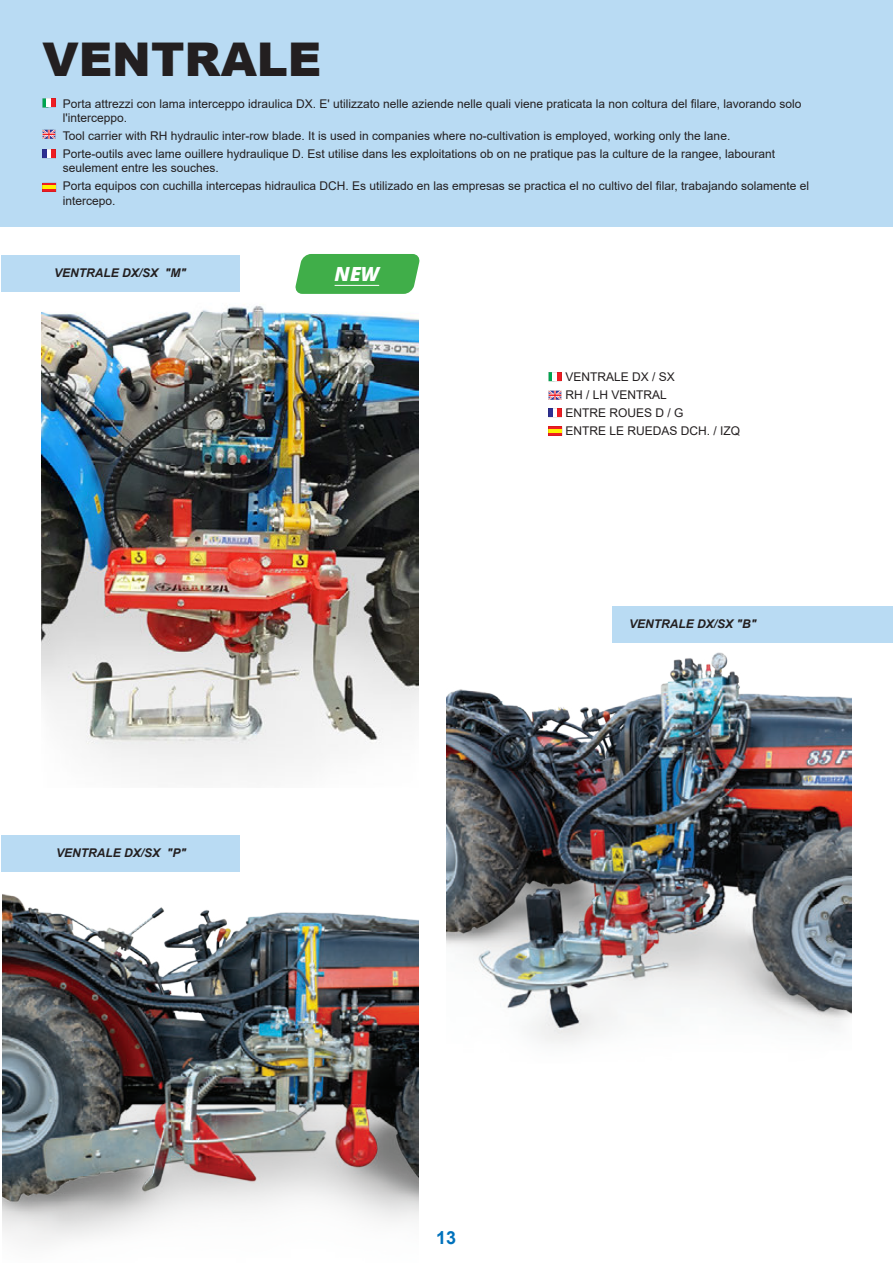
<style>
.page{position:relative;width:893px;height:1263px;background:#fff}
.page>*{position:absolute;margin:0;border:0;box-sizing:border-box;transform-origin:0 0}
.t1{font:900 46.5px "Arial";color:#231f20}
.Tabella{font:italic 800 19.5px "Open Sans";color:#fff}
.t2{font:700 18px "Arial";color:#0072bc}
.t3{font:12px/14.4px "Arial";color:#231f20}
.Nome_prodotto_dx{font:italic 700 12px "Arial";color:#231f20}
</style>
<div class="page">
<div style="left:0;top:0;width:893px;height:227px;background:#b9dbf3"></div>
<img style="left:447px;top:652px;width:404px;height:391px">
<img style="left:42px;top:305px;width:377px;height:469px">
<svg style="left:549px;top:372px;width:12px;height:9px"></svg>
<svg style="left:549px;top:391px;width:12px;height:9px"></svg>
<svg style="left:549px;top:408px;width:13px;height:9px"></svg>
<svg style="left:549px;top:427px;width:13px;height:9px"></svg>
<div style="left:1px;top:256px;width:239px;height:36px;background:#b9dbf3"></div>
<div style="left:1px;top:836px;width:239px;height:36px;background:#b9dbf3"></div>
<div style="left:612px;top:606px;width:281px;height:37px;background:#b9dbf3"></div>
<svg style="left:43px;top:98px;width:12px;height:10px"></svg>
<svg style="left:43px;top:130px;width:12px;height:9px"></svg>
<svg style="left:43px;top:149px;width:13px;height:9px"></svg>
<svg style="left:43px;top:183px;width:13px;height:9px"></svg>
<img style="left:2px;top:894px;width:417px;height:349px">
<svg style="left:295px;top:254px;width:125px;height:40px;background:#4db355"></svg>
<hr style="left:335px;top:285px;width:44px;height:1px;background:#fff">
<p class="t1" style="left:43px;top:26px;width:280px">VENTRALE</p>
<p class="t3" style="left:63px;top:96px;width:740px">Porta attrezzi con lama interceppo idraulica DX. E' utilizzato nelle aziende nelle quali viene praticata la non coltura del filare, lavorando solo l'interceppo.</p>
<p class="t3" style="left:63px;top:129px;width:669px">Tool carrier with RH hydraulic inter-row blade. It is used in companies where no-cultivation is employed, working only the lane.</p>
<p class="t3" style="left:63px;top:147px;width:714px">Porte-outils avec lame ouillere hydraulique D. Est utilise dans les exploitations ob on ne pratique pas la culture de la rangee, labourant seulement entre les souches.</p>
<p class="t3" style="left:63px;top:179px;width:748px">Porta equipos con cuchilla intercepas hidraulica DCH. Es utilizado en las empresas se practica el no cultivo del filar, trabajando solamente el intercepo.</p>
<p class="Nome_prodotto_dx" style="left:54px;top:265px;width:134px">VENTRALE DX/SX "M"</p>
<p class="Tabella" style="left:335px;top:259px;width:46px">NEW</p>
<p class="Nome_prodotto_dx" style="left:56px;top:845px;width:132px">VENTRALE DX/SX "P"</p>
<p class="t3" style="left:566px;top:370px;width:111px">VENTRALE DX / SX</p>
<p class="t3" style="left:566px;top:388px;width:103px">RH / LH VENTRAL</p>
<p class="t3" style="left:566px;top:406px;width:120px">ENTRE ROUES D / G</p>
<p class="t3" style="left:566px;top:424px;width:176px">ENTRE LE RUEDAS DCH. / IZQ</p>
<p class="Nome_prodotto_dx" style="left:629px;top:616px;width:129px">VENTRALE DX/SX "B"</p>
<h3 class="t2" style="left:436px;top:1225px;width:22px">13</h3>
</div>
